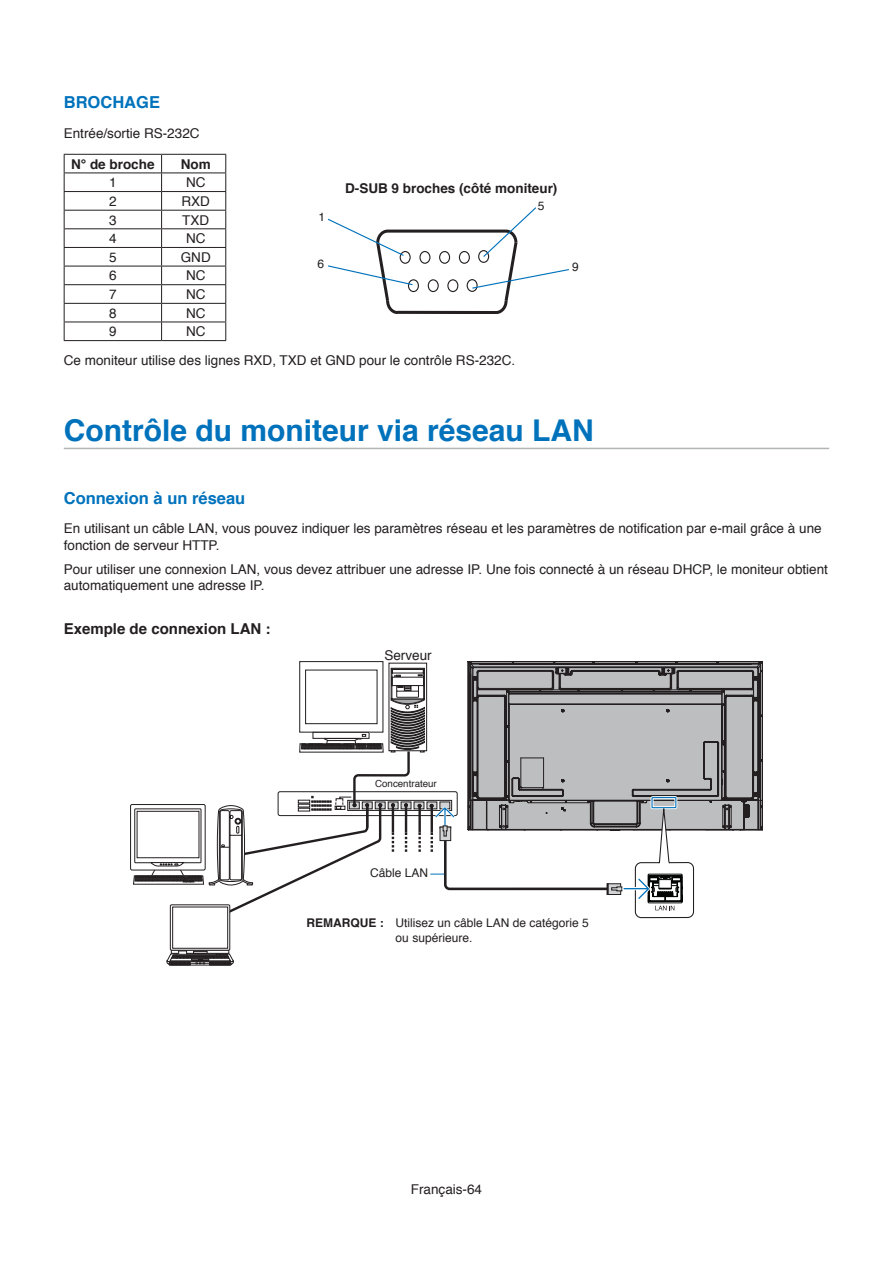
<style>
.page{position:relative;width:893px;height:1263px;background:#fff}
.page>*{position:absolute;margin:0;border:0;box-sizing:border-box;transform-origin:0 0}
.Head_1__anywhere{font:700 30px "Helvetica";color:#0072bc}
.Head_4{font:700 16.5px "Helvetica";color:#0072bc}
.Head_4__Top{font:700 16.5px "Helvetica";color:#0072bc}
.Head_5{font:700 15px "Helvetica";color:#231f20}
.Body{font:13.5px/16.2px "Helvetica";color:#231f20}
._9pt_Body_bold{font:700 13.5px "Helvetica";color:#231f20}
._9pt_Body{font:13.5px "Helvetica";color:#231f20}
._8pt_Body{font:12px/14.4px "Helvetica";color:#231f20}
.t1{font:700 12px "Helvetica";color:#231f20}
._6_5pt_Body{font:9.75px "Helvetica";color:#231f20}
.s1{font-weight:700}
</style>
<div class="page">
<svg style="left:328px;top:207px;width:241px;height:107px"></svg>
<hr style="left:64px;top:154px;width:98px;height:1px;background:#231f20">
<hr style="left:162px;top:154px;width:64px;height:1px;background:#231f20">
<hr style="left:64px;top:173px;width:98px;height:1px;background:#231f20">
<hr style="left:162px;top:173px;width:64px;height:1px;background:#231f20">
<hr style="left:64px;top:191px;width:98px;height:1px;background:#231f20">
<hr style="left:162px;top:191px;width:64px;height:1px;background:#231f20">
<hr style="left:64px;top:210px;width:98px;height:1px;background:#231f20">
<hr style="left:162px;top:210px;width:64px;height:1px;background:#231f20">
<hr style="left:64px;top:228px;width:98px;height:1px;background:#231f20">
<hr style="left:162px;top:228px;width:64px;height:1px;background:#231f20">
<hr style="left:64px;top:247px;width:98px;height:1px;background:#231f20">
<hr style="left:162px;top:247px;width:64px;height:1px;background:#231f20">
<hr style="left:64px;top:266px;width:98px;height:1px;background:#231f20">
<hr style="left:162px;top:266px;width:64px;height:1px;background:#231f20">
<hr style="left:64px;top:284px;width:98px;height:1px;background:#231f20">
<hr style="left:162px;top:284px;width:64px;height:1px;background:#231f20">
<hr style="left:64px;top:303px;width:98px;height:1px;background:#231f20">
<hr style="left:162px;top:303px;width:64px;height:1px;background:#231f20">
<hr style="left:64px;top:322px;width:98px;height:1px;background:#231f20">
<svg style="left:64px;top:155px;width:1px;height:185px"></svg>
<hr style="left:162px;top:322px;width:64px;height:1px;background:#231f20">
<svg style="left:161px;top:155px;width:1px;height:185px"></svg>
<svg style="left:225px;top:155px;width:1px;height:185px"></svg>
<hr style="left:64px;top:340px;width:98px;height:1px;background:#231f20">
<hr style="left:162px;top:340px;width:64px;height:1px;background:#231f20">
<hr style="left:64px;top:448px;width:765px;height:1px;background:#b2b4b6">
<div style="left:130px;top:804px;width:75px;height:66px;border:1px solid #231f20;border-radius:2px"></div>
<svg style="left:133px;top:661px;width:630px;height:304px"></svg>
<p class="Head_4__Top" style="left:64px;top:89px;width:96px">BROCHAGE</p>
<p class="Body" style="left:64px;top:125px;width:137px">Entrée/sortie RS-232C</p>
<p class="_9pt_Body_bold" style="left:71px;top:153px;width:85px">N° de broche</p>
<p class="_9pt_Body_bold" style="left:181px;top:153px;width:31px">Nom</p>
<p class="_9pt_Body" style="left:109px;top:172px;width:9px">1</p>
<p class="_9pt_Body" style="left:186px;top:172px;width:21px">NC</p>
<p class="_9pt_Body" style="left:109px;top:191px;width:9px">2</p>
<p class="_9pt_Body" style="left:182px;top:191px;width:30px">RXD</p>
<p class="_9pt_Body" style="left:109px;top:209px;width:9px">3</p>
<p class="_9pt_Body" style="left:182px;top:209px;width:28px">TXD</p>
<p class="_9pt_Body" style="left:109px;top:228px;width:9px">4</p>
<p class="_9pt_Body" style="left:186px;top:228px;width:21px">NC</p>
<p class="_9pt_Body" style="left:109px;top:247px;width:9px">5</p>
<p class="_9pt_Body" style="left:181px;top:247px;width:31px">GND</p>
<p class="_9pt_Body" style="left:109px;top:265px;width:9px">6</p>
<p class="_9pt_Body" style="left:186px;top:265px;width:21px">NC</p>
<p class="_9pt_Body" style="left:109px;top:284px;width:9px">7</p>
<p class="_9pt_Body" style="left:186px;top:284px;width:21px">NC</p>
<p class="_9pt_Body" style="left:109px;top:303px;width:9px">8</p>
<p class="_9pt_Body" style="left:186px;top:303px;width:21px">NC</p>
<p class="_9pt_Body" style="left:109px;top:321px;width:9px">9</p>
<p class="_9pt_Body" style="left:186px;top:321px;width:21px">NC</p>
<p class="Body" style="left:64px;top:352px;width:453px">Ce moniteur utilise des lignes RXD, TXD et GND pour le contrôle RS-232C.</p>
<p class="_9pt_Body_bold" style="left:345px;top:177px;width:214px">D-SUB 9 broches (côté moniteur)</p>
<p class="_8pt_Body" style="left:538px;top:199px;width:8px">5</p>
<p class="_8pt_Body" style="left:318px;top:210px;width:8px">1</p>
<p class="_8pt_Body" style="left:318px;top:257px;width:8px">6</p>
<p class="_8pt_Body" style="left:572px;top:260px;width:8px">9</p>
<p class="Head_1__anywhere" style="left:64px;top:406px;width:532px">Contrôle du moniteur via réseau LAN</p>
<p class="Head_4" style="left:64px;top:484px;width:183px">Connexion à un réseau</p>
<p class="Body" style="left:64px;top:521px;width:759px">En utilisant un câble LAN, vous pouvez indiquer les paramètres réseau et les paramètres de notification par e-mail grâce à une fonction de serveur HTTP.</p>
<p class="Body" style="left:64px;top:562px;width:766px">Pour utiliser une connexion LAN, vous devez attribuer une adresse IP. Une fois connecté à un réseau DHCP, le moniteur obtient automatiquement une adresse IP.</p>
<p class="Head_5" style="left:64px;top:617px;width:203px">Exemple de connexion LAN :</p>
<p class="_9pt_Body" style="left:384px;top:644px;width:49px">Serveur</p>
<p class="_6_5pt_Body" style="left:375px;top:776px;width:63px">Concentrateur</p>
<p class="_8pt_Body" style="left:370px;top:866px;width:60px">Câble LAN</p>
<p class="t1" style="left:306px;top:913px;width:10px">REMA</p>
<p class="_8pt_Body" style="left:396px;top:916px;width:195px;text-indent:-45px"><span class="s1">RQUE :</span> Utilisez un câble LAN de catégorie 5 ou supérieure.</p>
<p class="Body" style="left:411px;top:1182px;width:73px">Français-64</p>
</div>
